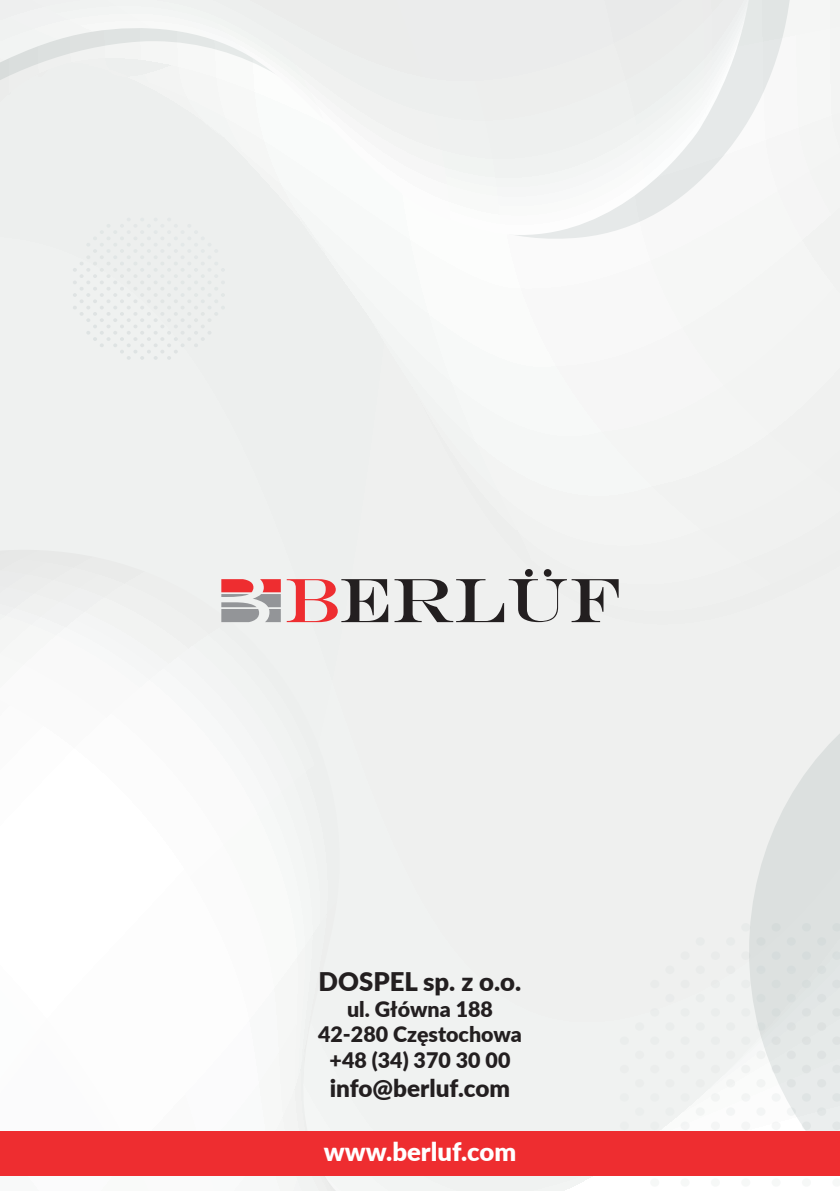
<style>
.page{position:relative;width:840px;height:1191px;background:#fff}
.page>*{position:absolute;margin:0;border:0;box-sizing:border-box;transform-origin:0 0}
.t1{font:900 25.6px "Lato";color:#231f20}
.t2{font:900 25.6px "Lato";color:#fff}
.t3{font:900 24.2px "Lato";color:#231f20}
.t4{font:900 21.4px/25.6px "Lato";color:#231f20;text-align:center}
</style>
<div class="page">
<div style="left:0;top:0;width:839px;height:1191px;background:#eff1f0"></div>
<svg style="left:73px;top:243px;width:152px;height:117px"></svg>
<svg style="left:710px;top:1121px;width:9px;height:9px"></svg>
<svg style="left:680px;top:1121px;width:9px;height:9px"></svg>
<svg style="left:740px;top:1121px;width:8px;height:9px"></svg>
<svg style="left:740px;top:1093px;width:3px;height:8px"></svg>
<svg style="left:725px;top:1107px;width:9px;height:8px"></svg>
<svg style="left:649px;top:1178px;width:10px;height:8px"></svg>
<svg style="left:710px;top:1178px;width:9px;height:8px"></svg>
<svg style="left:680px;top:1178px;width:9px;height:8px"></svg>
<svg style="left:740px;top:1178px;width:8px;height:8px"></svg>
<svg style="left:0;top:622px;width:350px;height:569px"></svg>
<svg style="left:748px;top:0;width:41px;height:146px;fill:#e6e9e9"></svg>
<svg style="left:748px;top:735px;width:91px;height:456px;fill:#e0e5e4"></svg>
<svg style="left:0;top:9px;width:748px;height:232px"></svg>
<svg style="left:221px;top:579px;width:167px;height:43px"></svg>
<svg style="left:394px;top:569px;width:224px;height:53px"></svg>
<div style="left:0;top:1131px;width:839px;height:45px;background:#ee2d30"></div>
<p class="t1" style="left:318px;top:962px;width:204px">DOSPEL sp. z o.o.</p>
<p class="t4" style="left:318px;top:995px;width:205px">ul. Główna 188<br>42-280 Częstochowa +48 (34) 370 30 00</p>
<p class="t3" style="left:329px;top:1070px;width:182px">info@berluf.com</p>
<p class="t2" style="left:323px;top:1132px;width:194px">www.berluf.com</p>
</div>
